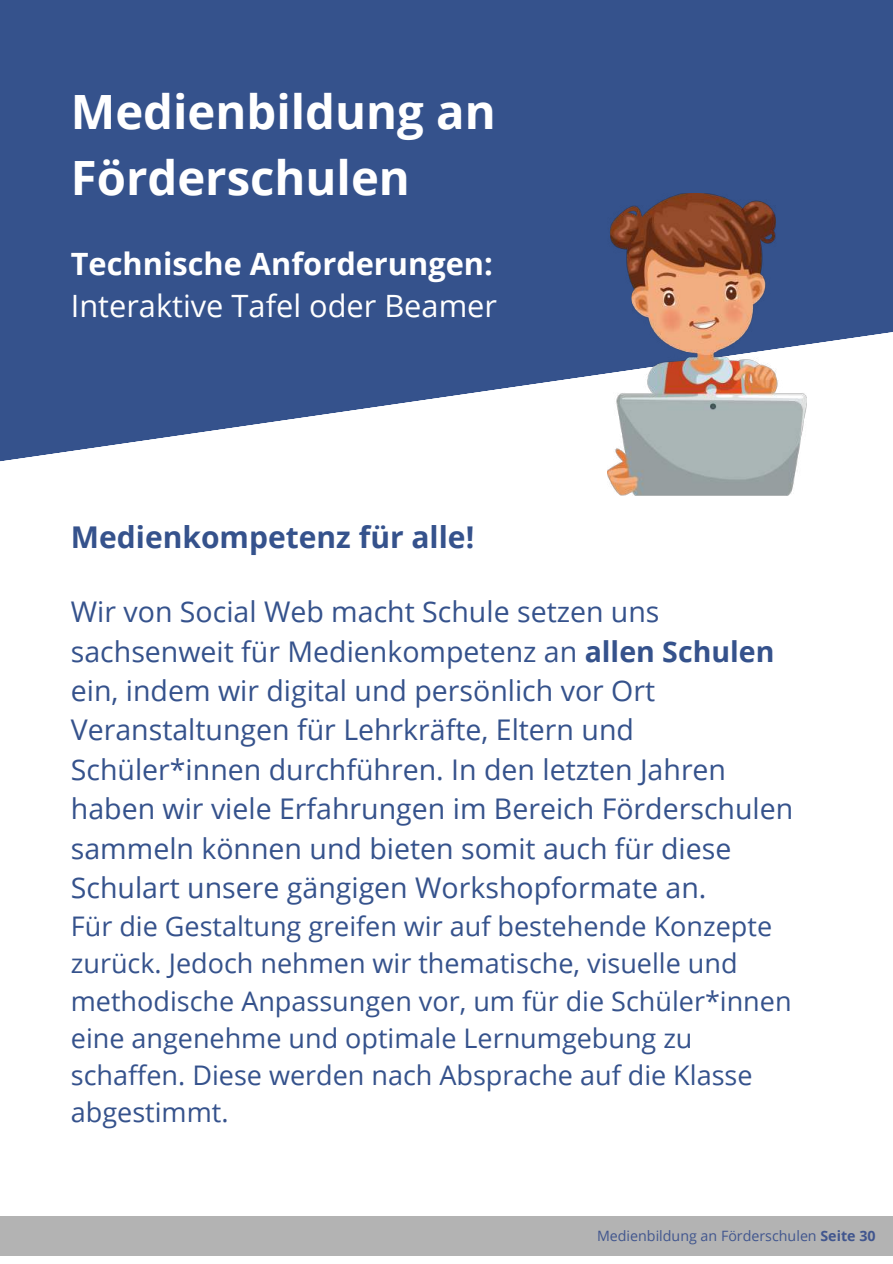
<style>
.page{position:relative;width:893px;height:1264px;background:#fff}
.page>*{position:absolute;margin:0;border:0;box-sizing:border-box;transform-origin:0 0}
.t1{font:700 47.25px/65.2px "Open Sans";color:#fff}
.t2{font:30.75px "Open Sans";color:#fff}
.t3{font:700 30.75px "Open Sans";color:#fff}
.t4{font:700 30px "Open Sans";color:#35528c}
.t5{font:28.5px/39.3px "Open Sans";color:#35528c}
.t6{font:27px/37.2px "Open Sans";color:#35528c}
.t7{font:14.25px "Open Sans";color:#41568e}
.s1{font-weight:700}
</style>
<div class="page">
<svg style="left:0;top:0;width:892px;height:477px;background:#4f689a"></svg>
<img style="left:608px;top:194px;width:198px;height:301px">
<div style="left:0;top:1216px;width:892px;height:39px;background:#b3b3b3"></div>
<h1 class="t1" style="left:71px;top:78px;width:426px">Medienbildung an<br>Förderschulen</h1>
<p class="t3" style="left:71px;top:242px;width:423px">Technische Anforderungen:</p>
<p class="t2" style="left:71px;top:284px;width:427px">Interaktive Tafel oder Beamer</p>
<p class="t4" style="left:71px;top:516px;width:405px">Medienkompetenz für alle!</p>
<p class="t5" style="left:71px;top:591px;width:723px">Wir von Social Web macht Schule setzen uns sachsenweit für Medienkompetenz an <span class="s1">allen Schulen </span>ein, indem wir digital und persönlich vor Ort Veranstaltungen für Lehrkräfte, Eltern und Schüler*innen durchführen. In den letzten Jahren haben wir viele Erfahrungen im Bereich Förderschulen sammeln können und bieten somit auch für diese Schulart unsere gängigen Workshopformate an.</p>
<p class="t6" style="left:71px;top:907px;width:722px">Für die Gestaltung greifen wir auf bestehende Konzepte zurück. Jedoch nehmen wir thematische, visuelle und methodische Anpassungen vor, um für die Schüler*innen eine angenehme und optimale Lernumgebung zu schaffen. Diese werden nach Absprache auf die Klasse abgestimmt.</p>
<p class="t7" style="left:597px;top:1225px;width:280px">Medienbildung an Förderschulen <span class="s1">Seite 30</span></p>
</div>
